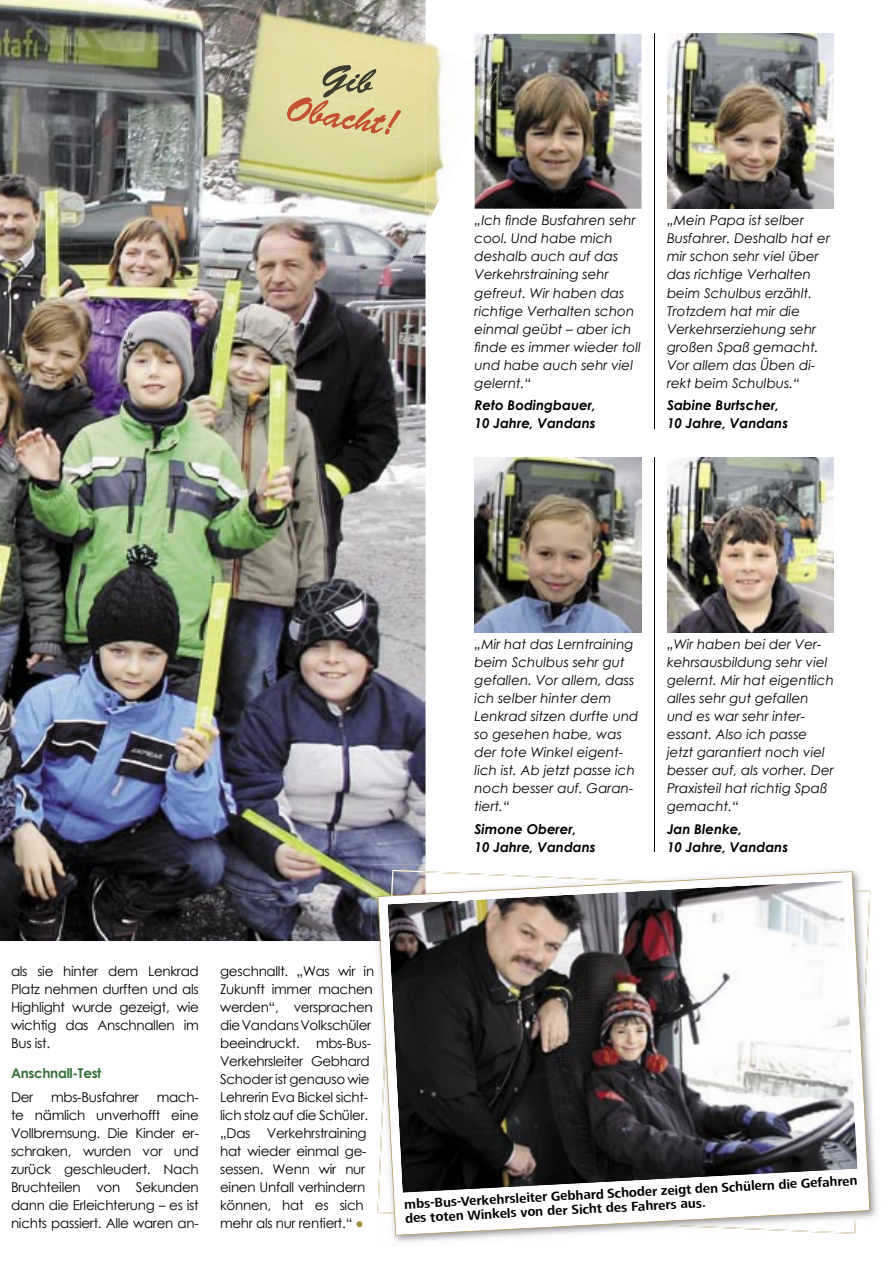
<style>
.page{position:relative;width:893px;height:1263px;background:#fff}
.page>*{position:absolute;margin:0;border:0;box-sizing:border-box;transform-origin:0 0}
.t1{font:italic 13.5px/18px "Century Gothic";color:#000}
.t2{font:13.5px/18px "Century Gothic";letter-spacing:-.02em;color:#000;text-align:justify}
.t3{font:italic 700 13.5px/18px "Century Gothic";color:#000}
.t4{font:700 13.5px/14.2px "Frutiger Next LT";color:#000}
.t5{font:700 13.5px "Century Gothic";letter-spacing:-.02em;color:#357238}
.s1{color:#a18b3f}
</style>
<div class="page">
<img style="left:0;top:0;width:426px;height:941px">
<img style="left:375px;top:891px;width:502px;height:351px">
<img style="left:371px;top:865px;width:55px;height:76px">
<img style="left:375px;top:949px;width:50px;height:294px">
<svg style="left:371px;top:968px;width:3px;height:26px"></svg>
<svg style="left:378px;top:871px;width:492px;height:365px"></svg>
<img style="left:387px;top:880px;width:470px;height:313px">
<img style="left:475px;top:34px;width:166px;height:175px">
<img style="left:667px;top:34px;width:167px;height:175px">
<hr style="left:654px;top:86px;width:1px;height:342px;background:#000">
<hr style="left:654px;top:34px;width:1px;height:52px;background:#000">
<img style="left:426px;top:42px;width:49px;height:175px">
<img style="left:211px;top:0;width:199px;height:113px">
<img style="left:321px;top:33px;width:105px;height:210px">
<img style="left:365px;top:101px;width:61px;height:163px">
<img style="left:190px;top:113px;width:154px;height:110px">
<img style="left:475px;top:63px;width:23px;height:61px">
<img style="left:320px;top:62px;width:57px;height:33px">
<img style="left:286px;top:95px;width:115px;height:42px">
<img style="left:475px;top:458px;width:166px;height:174px">
<img style="left:667px;top:458px;width:167px;height:174px">
<hr style="left:654px;top:458px;width:1px;height:394px;background:#000">
<p class="t1" style="left:475px;top:211px;width:168px">„Ich finde Busfahren sehr cool. Und habe mich deshalb auch auf das<br>Verkehrstraining sehr gefreut. Wir haben das richtige Verhalten schon einmal geübt – aber ich finde es immer wieder toll und habe auch sehr viel gelernt.“</p>
<p class="t3" style="left:475px;top:395px;width:123px">Reto Bodingbauer,<br>10 Jahre, Vandans</p>
<p class="t1" style="left:667px;top:211px;width:165px">„Mein Papa ist selber<br>Busfahrer. Deshalb hat er mir schon sehr viel über das richtige Verhalten beim Schulbus erzählt.<br>Trotzdem hat mir die<br>Verkehrserziehung sehr großen Spaß gemacht.<br>Vor allem das Üben di&shy;rekt beim Schulbus.“</p>
<p class="t3" style="left:667px;top:395px;width:123px">Sabine Burtscher,<br>10 Jahre, Vandans</p>
<p class="t1" style="left:475px;top:635px;width:165px">„Mir hat das Lerntraining beim Schulbus sehr gut gefallen. Vor allem, dass ich selber hinter dem<br>Lenkrad sitzen durfte und so gesehen habe, was der tote Winkel eigent&shy;lich ist. Ab jetzt passe ich noch besser auf. Garan&shy;tiert.“</p>
<p class="t3" style="left:475px;top:819px;width:123px">Simone Oberer,<br>10 Jahre, Vandans</p>
<p class="t1" style="left:667px;top:635px;width:168px">„Wir haben bei der Ver&shy;kehrsausbildung sehr viel gelernt. Mir hat eigentlich alles sehr gut gefallen und es war sehr inter&shy;essant. Also ich passe jetzt garantiert noch viel besser auf, als vorher. Der<br>Praxisteil hat richtig Spaß gemacht.“</p>
<p class="t3" style="left:667px;top:819px;width:123px">Jan Blenke,<br>10 Jahre, Vandans</p>
<p class="t2" style="left:11px;top:962px;width:189px">als sie hinter dem Lenkrad Platz nehmen durften und als Highlight wurde gezeigt, wie wichtig das Anschnallen im Bus ist.</p>
<p class="t5" style="left:11px;top:1063px;width:92px">Anschnall-Test</p>
<p class="t2" style="left:11px;top:1088px;width:24px">Der</p>
<p class="t2" style="left:51px;top:1088px;width:89px">mbs-Busfahrer</p>
<p class="t2" style="left:11px;top:1088px;width:189px;text-indent:146px">mach&shy;te nämlich unverhofft eine Vollbremsung. Die Kinder er&shy;schraken, wurden vor und zurück geschleudert. Nach Bruchteilen von Sekunden dann die Erleichterung – es ist nichts passiert. Alle waren an-</p>
<p class="t2" style="left:220px;top:962px;width:156px;text-align:left">geschnallt. „Was wir in<br>Zukunft immer machen werden“, versprachen die Vandans Volkschüler beeindruckt. mbs-Bus-<br>Verkehrsleiter Gebhard<br>Schoder ist genauso wie<br>Lehrerin Eva Bickel sicht&shy;lich stolz auf die Schüler. „Das Verkehrstraining hat wieder einmal ge&shy;sessen. Wenn wir nur einen Unfall verhindern können, hat es sich mehr als nur rentiert.“ <span class="s1">●</span></p>
<p class="t4" style="left:404px;top:1197px;width:455px;rotate:-3deg">mbs-Bus-Verkehrsleiter Gebhard Schoder zeigt den Schülern die Gefahren des toten Winkels von der Sicht des Fahrers aus.</p>
</div>
